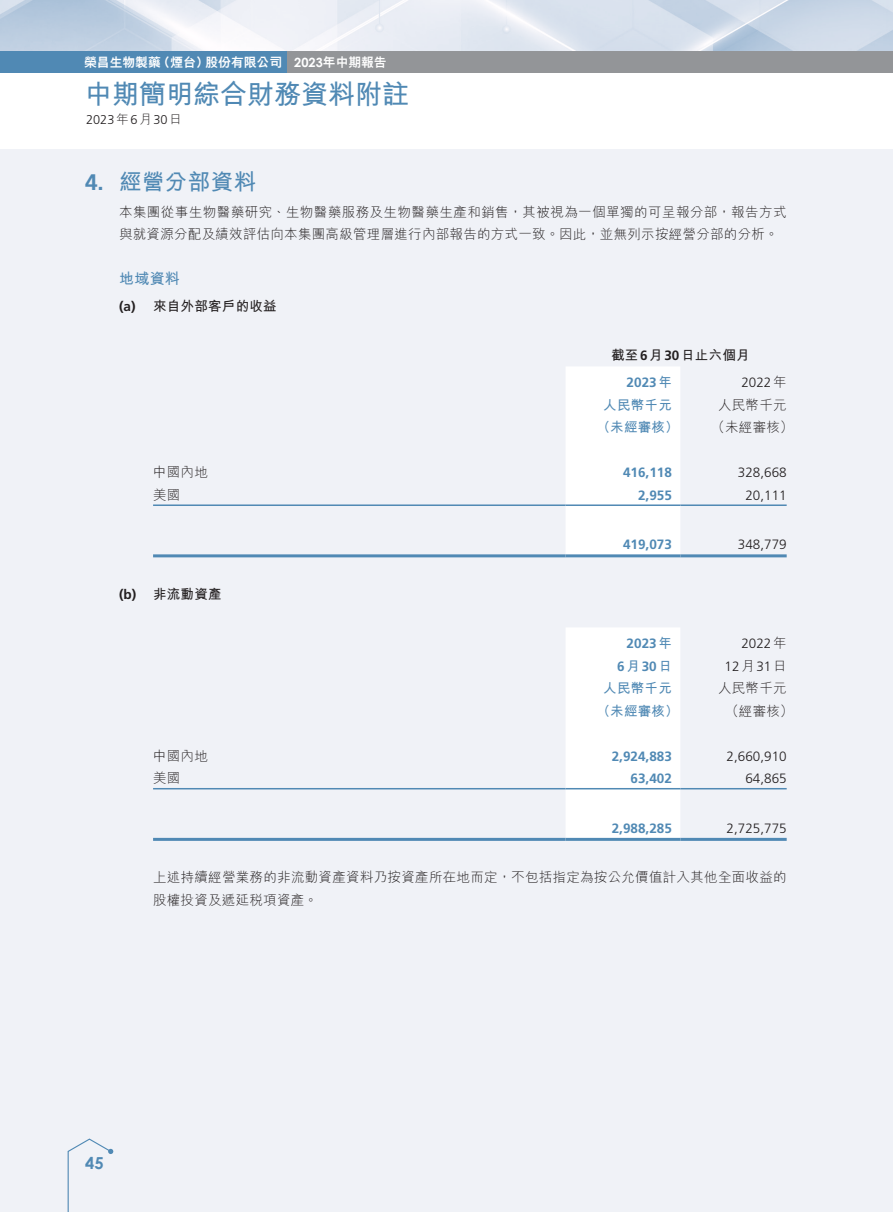
<style>
.page{position:relative;width:893px;height:1212px;background:#fff}
.page>*{position:absolute;margin:0;border:0;box-sizing:border-box;transform-origin:0 0}
.t1{font:700 27px "M Hei HK";color:#5089b4}
.t2{font:700 22.5px "M Hei HK";letter-spacing:.02em;color:#5089b4}
.t3{font:700 22.5px "Frutiger LT Std";color:#5089b4}
.t4{font:700 16.5px "Century Gothic";color:#5089b4}
.t5{font:700 15px "M Hei HK";color:#5089b4}
.t6{font:300 13.5px/22.5px "M Hei HK";letter-spacing:.02em;color:#231f20}
.t7{font:300 13.5px/22.5px "Frutiger LT Std";color:#231f20;text-align:right}
.t8{font:700 13.5px/22.5px "Frutiger LT Std";color:#5089b4;text-align:right}
.t9{font:700 13.5px "M Hei HK";letter-spacing:.02em;color:#231f20}
.t10{font:700 13.5px "M Hei HK";letter-spacing:.02em;color:#5089b4}
.t11{font:700 13.5px "Frutiger LT Std";color:#231f20}
.t12{font:800 12.75px "M Hei HK";color:#fff}
.t13{font:300 12.75px "Frutiger LT Std";color:#231f20}
.s1{font-family:"Century Gothic";font-weight:700}
.s2{font-family:"M Hei HK"}
.s3{font-family:"Frutiger LT Std"}
</style>
<div class="page">
<div style="left:0;top:149px;width:893px;height:1063px;background:#f0f2f7"></div>
<svg style="left:67px;top:1138px;width:46px;height:74px"></svg>
<img style="left:0;top:0;width:893px;height:51px">
<div style="left:0;top:51px;width:293px;height:21px;background:#5089b4"></div>
<div style="left:288px;top:51px;width:605px;height:21px;background:#939598"></div>
<div style="left:566px;top:367px;width:114px;height:187px;background:#fff"></div>
<hr style="left:153px;top:504px;width:413px;height:2px;background:#5089b4">
<hr style="left:566px;top:504px;width:114px;height:2px;background:#5089b4">
<hr style="left:680px;top:504px;width:107px;height:2px;background:#5089b4">
<hr style="left:153px;top:554px;width:413px;height:3px;background:#5089b4">
<hr style="left:566px;top:554px;width:114px;height:3px;background:#5089b4">
<hr style="left:680px;top:554px;width:107px;height:3px;background:#5089b4">
<div style="left:566px;top:628px;width:114px;height:209px;background:#fff"></div>
<hr style="left:153px;top:788px;width:413px;height:1px;background:#5089b4">
<hr style="left:566px;top:788px;width:114px;height:1px;background:#5089b4">
<hr style="left:680px;top:788px;width:107px;height:1px;background:#5089b4">
<hr style="left:153px;top:838px;width:413px;height:3px;background:#5089b4">
<hr style="left:566px;top:838px;width:114px;height:3px;background:#5089b4">
<hr style="left:680px;top:838px;width:107px;height:3px;background:#5089b4">
<p class="t12" style="left:206px;top:56px;width:78px">股份有限公司</p>
<p class="t12" style="left:158px;top:56px;width:53px">（煙台）</p>
<p class="t12" style="left:84px;top:56px;width:78px">榮昌生物製藥</p>
<p class="t12" style="left:294px;top:56px;width:94px"><span class="s1">2023</span>年中期報告</p>
<h1 class="t1" style="left:85px;top:74px;width:325px">中期簡明綜合財務資料附註</h1>
<p class="t13" style="left:86px;top:112px;width:97px">2023<span class="s2">年</span>6<span class="s2">月</span>30<span class="s2">日</span></p>
<h2 class="t3" style="left:85px;top:169px;width:20px">4.</h2>
<h2 class="t2" style="left:119px;top:166px;width:139px">經營分部資料</h2>
<p class="t6" style="left:119px;top:201px;width:669px">本集團從事生物醫藥研究、生物醫藥服務及生物醫藥生產和銷售，其被視為一個單獨的可呈報分部，報告方式與就資源分配及績效評估向本集團高級管理層進行內部報告的方式一致。因此，並無列示按經營分部的分析。</p>
<p class="t5" style="left:119px;top:268px;width:62px">地域資料</p>
<p class="t9" style="left:153px;top:296px;width:125px">來自外部客戶的收益</p>
<p class="t11" style="left:119px;top:299px;width:18px">a( )</p>
<p class="t9" style="left:611px;top:346px;width:140px">截至<span class="s3">6</span>月<span class="s3">30</span>日止六個月</p>
<p class="t7" style="left:741px;top:371px;width:47px">2022 <span class="s2">年</span></p>
<p class="t8" style="left:627px;top:371px;width:47px">2023<span class="s2">年</span></p>
<p class="t11" style="left:119px;top:586px;width:19px">b( )</p>
<p class="t10" style="left:603px;top:395px;width:70px">人民幣千元</p>
<p class="t6" style="left:718px;top:393px;width:70px">人民幣千元</p>
<p class="t10" style="left:597px;top:417px;width:83px">（未經審核）</p>
<p class="t6" style="left:712px;top:416px;width:83px">（未經審核(</p>
<p class="t6" style="left:153px;top:461px;width:56px">中國內地</p>
<p class="t8" style="left:623px;top:461px;width:50px">416,118</p>
<p class="t7" style="left:738px;top:461px;width:50px">328,668</p>
<p class="t6" style="left:153px;top:483px;width:29px">美國</p>
<p class="t8" style="left:638px;top:484px;width:35px">2,955</p>
<p class="t7" style="left:745px;top:484px;width:43px">20,111</p>
<p class="t8" style="left:623px;top:533px;width:50px">419,073</p>
<p class="t7" style="left:738px;top:533px;width:50px">348,779</p>
<p class="t9" style="left:153px;top:584px;width:70px">非流動資產</p>
<p class="t8" style="left:617px;top:632px;width:56px">2023<span class="s2">年<br></span>6<span class="s2">月</span>30<span class="s2">日</span></p>
<p class="t7" style="left:725px;top:632px;width:64px">2022<span class="s2">年<br></span>12<span class="s2">月</span>31<span class="s2">日</span></p>
<p class="t6" style="left:718px;top:677px;width:70px">人民幣千元</p>
<p class="t10" style="left:603px;top:678px;width:70px">人民幣千元</p>
<p class="t10" style="left:597px;top:701px;width:83px">（未經審核）</p>
<p class="t6" style="left:725px;top:699px;width:70px">（經審核(</p>
<p class="t6" style="left:153px;top:744px;width:56px">中國內地</p>
<p class="t8" style="left:612px;top:745px;width:62px">2,924,883</p>
<p class="t7" style="left:727px;top:745px;width:62px">2,660,910</p>
<p class="t6" style="left:153px;top:767px;width:29px">美國</p>
<p class="t8" style="left:631px;top:767px;width:43px">63,402</p>
<p class="t7" style="left:745px;top:767px;width:43px">64,865</p>
<p class="t8" style="left:612px;top:817px;width:62px">2,988,285</p>
<p class="t6" style="left:153px;top:866px;width:635px">上述持續經營業務的非流動資產資料乃按資產所在地而定，不包括指定為按公允價值計入其他全面收益的股權投資及遞延稅項資產。</p>
<p class="t7" style="left:727px;top:817px;width:62px">2,725,775</p>
<p class="t4" style="left:85px;top:1150px;width:20px">45</p>
</div>
